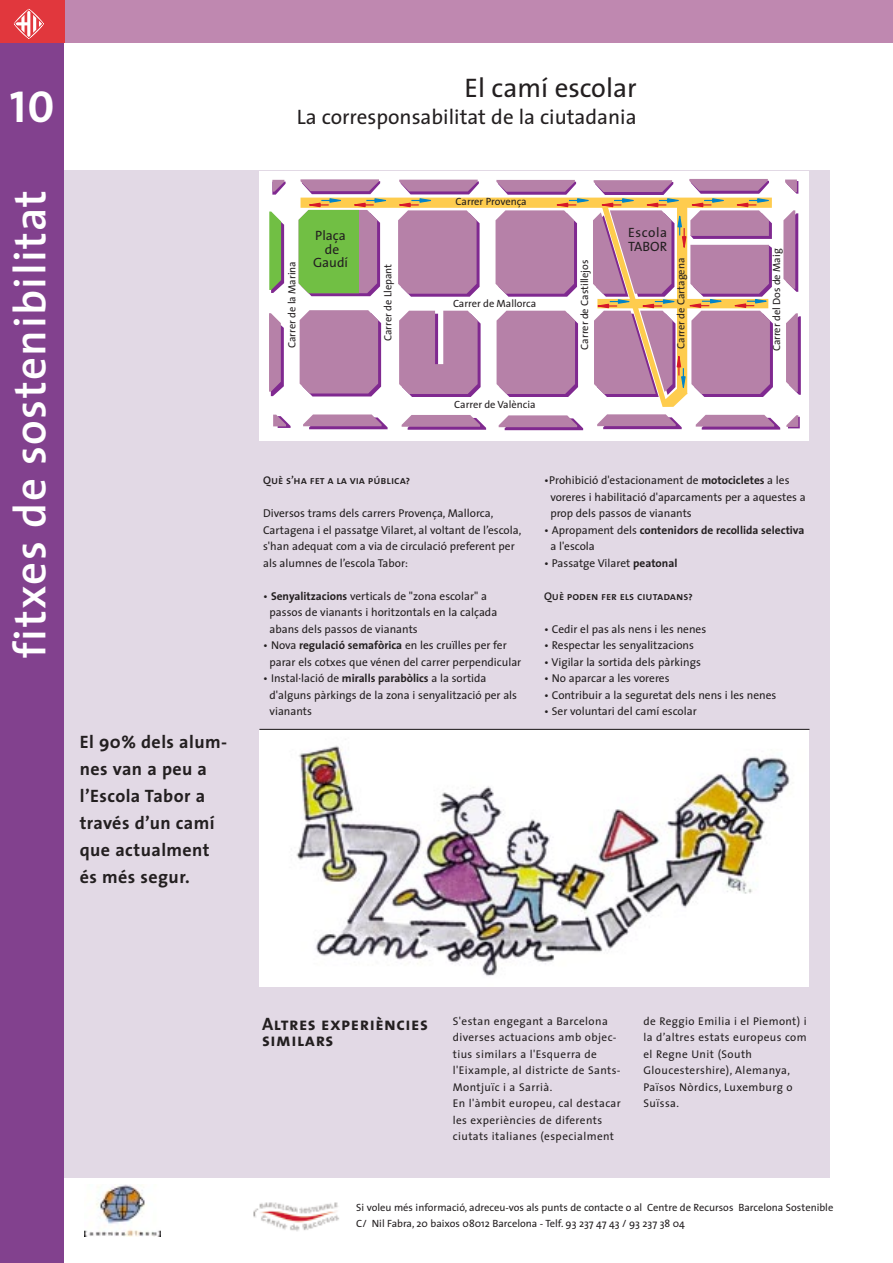
<style>
.page{position:relative;width:893px;height:1263px;background:#fff}
.page>*{position:absolute;margin:0;border:0;box-sizing:border-box;transform-origin:0 0}
.t1{font:600 45px "The Sans";letter-spacing:.03em;color:#fff}
.t2{font:45px "The Sans Bold Caps";color:#fff}
.t3{font:27px "The Sans";color:#231f20}
.t4{font:21px "The Sans";color:#231f20}
.t5{font:700 18px/27px "The Sans";letter-spacing:.025em;color:#231f20}
.t6{font:18px/16.5px "The Sans Bold Caps";letter-spacing:.03em;color:#231f20}
.t7{font:13.5px/13.5px "The Sans";color:#231f20;text-align:center}
.t8{font:13.5px/13.5px "The Sans";letter-spacing:.03em;color:#231f20}
.t9{font:11.4px/16.5px "The Sans";color:#231f20}
.t10{font:700 11.4px/16.5px "The Sans";color:#231f20}
.t11{font:11.25px/16.5px "The Sans";letter-spacing:.035em;color:#231f20}
.t12{font:11.25px "The Sans Semi Bold Caps";color:#231f20}
.t13{font:10.5px/16.5px "The Sans";color:#231f20}
.s1{font-weight:700}
.s2{font-weight:400}
</style>
<div class="page">
<div style="left:47px;top:171px;width:782px;height:1007px;background:#e2d9e5"></div>
<hr style="left:259px;top:729px;width:550px;height:1px;background:#231f20">
<div style="left:259px;top:172px;width:549px;height:269px;background:#fff"></div>
<svg style="left:409px;top:394px;width:65px;height:3px"></svg>
<svg style="left:299px;top:320px;width:75px;height:77px"></svg>
<svg style="left:303px;top:414px;width:84px;height:15px"></svg>
<svg style="left:401px;top:415px;width:85px;height:15px"></svg>
<svg style="left:498px;top:415px;width:85px;height:15px"></svg>
<svg style="left:597px;top:414px;width:84px;height:15px"></svg>
<svg style="left:695px;top:415px;width:85px;height:15px"></svg>
<svg style="left:269px;top:212px;width:15px;height:81px"></svg>
<svg style="left:269px;top:313px;width:15px;height:83px"></svg>
<svg style="left:272px;top:180px;width:13px;height:15px"></svg>
<svg style="left:273px;top:415px;width:17px;height:13px"></svg>
<svg style="left:783px;top:210px;width:15px;height:82px"></svg>
<svg style="left:786px;top:415px;width:13px;height:13px"></svg>
<svg style="left:785px;top:180px;width:13px;height:14px"></svg>
<svg style="left:300px;top:198px;width:195px;height:196px;fill:#b681a8"></svg>
<svg style="left:495px;top:179px;width:278px;height:228px"></svg>
<svg style="left:786px;top:313px;width:14px;height:82px"></svg>
<svg style="left:298px;top:179px;width:181px;height:118px"></svg>
<div style="left:1px;top:0;width:891px;height:43px;background:#bf88b0"></div>
<div style="left:0;top:38px;width:64px;height:1225px;background:#82418e"></div>
<img style="left:253px;top:1202px;width:86px;height:29px">
<img style="left:84px;top:1184px;width:77px;height:53px">
<div style="left:0;top:0;width:13px;height:43px;background:#e1373d"></div>
<div style="left:39px;top:0;width:25px;height:42px;background:#e1373d"></div>
<div style="left:11px;top:0;width:42px;height:42px;background:#e1373d"></div>
<svg style="left:14px;top:9px;width:30px;height:30px"></svg>
<div style="left:259px;top:730px;width:549px;height:256px;background:#fff"></div>
<img style="left:296px;top:745px;width:494px;height:231px">
<h1 class="t2" style="left:10px;top:80px;width:46px">10</h1>
<h1 class="t1" style="left:13px;top:658px;width:470px;rotate:-90deg">fitxes de sostenibilitat</h1>
<h3 class="t5" style="left:80px;top:730px;width:149px">El 90% dels alum&shy;nes van a peu a l’Escola Tabor a través d’un camí que actualment és més segur.</h3>
<h2 class="t3" style="left:464px;top:77px;width:174px">El camí escolar</h2>
<h3 class="t4" style="left:297px;top:109px;width:341px">La corresponsabilitat de la ciutadania</h3>
<p class="t13" style="left:455px;top:194px;width:73px">Carrer Provença</p>
<p class="t8" style="left:628px;top:227px;width:41px">Escola<br>TABOR</p>
<p class="t7" style="left:313px;top:230px;width:37px">Plaça de<br>Gaudí</p>
<p class="t13" style="left:285px;top:348px;width:88px;rotate:-90deg">Carrer de la Marina</p>
<p class="t13" style="left:380px;top:341px;width:79px;rotate:-90deg">Carrer de Llepant</p>
<p class="t13" style="left:577px;top:350px;width:91px;rotate:-90deg">Carrer de Castillejos</p>
<p class="t13" style="left:673px;top:349px;width:93px;rotate:-90deg">Carrer de Cartagena</p>
<p class="t13" style="left:769px;top:351px;width:104px;rotate:-90deg">Carrer del Dos de Maig</p>
<p class="t13" style="left:453px;top:296px;width:85px">Carrer de Mallorca</p>
<p class="t13" style="left:454px;top:397px;width:83px">Carrer de València</p>
<p class="t12" style="left:263px;top:474px;width:149px">Què s’ha fet a la via pública?</p>
<p class="t9" style="left:263px;top:506px;width:260px">Diversos trams dels carrers Provença, Mallorca, Cartagena i el passatge Vilaret, al voltant de l’escola, s'han adequat com a via de circulació preferent per als alumnes de l’escola Tabor:</p>
<p class="t9" style="left:269px;top:589px;width:229px;text-indent:-6px">• <span class="s1">Senyalitzacions</span> verticals de "zona escolar" a passos de vianants i horitzontals en la calçada abans dels passos de vianants</p>
<p class="t9" style="left:269px;top:638px;width:253px;text-indent:-6px">• Nova <span class="s1">regulació semafòrica</span> en les cruïlles per fer parar els cotxes que vénen del carrer perpendicular</p>
<p class="t9" style="left:269px;top:671px;width:249px;text-indent:-6px">• Instal·lació de <span class="s1">miralls parabòlics</span> a la sortida d'alguns pàrkings de la zona i senyalització per als vianants</p>
<p class="t9" style="left:550px;top:473px;width:257px;text-indent:-6px">•Prohibició d'estacionament de <span class="s1">motocicletes</span> a les voreres i habilitació d'aparcaments per a aquestes a prop dels passos de vianants</p>
<p class="t10" style="left:550px;top:523px;width:255px;text-indent:-6px"><span class="s2">• Apropament dels</span> contenidors de recollida selectiva <span class="s2">a l'escola</span></p>
<p class="t9" style="left:544px;top:556px;width:135px">• Passatge Vilaret <span class="s1">peatonal</span></p>
<p class="t12" style="left:544px;top:589px;width:150px">Què poden fer els ciutadans?</p>
<p class="t9" style="left:544px;top:622px;width:164px">• Cedir el pas als nens i les nenes</p>
<p class="t9" style="left:544px;top:638px;width:151px">• Respectar les senyalitzacions</p>
<p class="t9" style="left:544px;top:655px;width:158px">• Vigilar la sortida dels pàrkings</p>
<p class="t9" style="left:544px;top:671px;width:127px">• No aparcar a les voreres</p>
<p class="t9" style="left:544px;top:688px;width:234px">• Contribuir a la seguretat dels nens i les nenes</p>
<p class="t9" style="left:544px;top:704px;width:154px">• Ser voluntari del camí escolar</p>
<h3 class="t6" style="left:262px;top:1015px;width:167px">Altres experiències similars</h3>
<p class="t11" style="left:453px;top:1014px;width:170px">S'estan engegant a Barcelona diverses actuacions amb objec&shy;tius similars a l'Esquerra de l'Eixample, al districte de Sants-<br>Montjuïc i a Sarrià.<br>En l'àmbit europeu, cal destacar les experiències de diferents ciutats italianes (especialment</p>
<p class="t11" style="left:643px;top:1014px;width:165px">de Reggio Emilia i el Piemont) i la d’altres estats europeus com el Regne Unit (South<br>Gloucestershire), Alemanya,<br>Països Nòrdics, Luxemburg o<br>Suïssa.</p>
<p class="t13" style="left:356px;top:1200px;width:478px">Si voleu més informació, adreceu-vos als punts de contacte o al Centre de Recursos Barcelona Sostenible<br>C/ Nil Fabra, 20 baixos 08012 Barcelona - Telf. 93 237 47 43 / 93 237 38 04</p>
</div>
